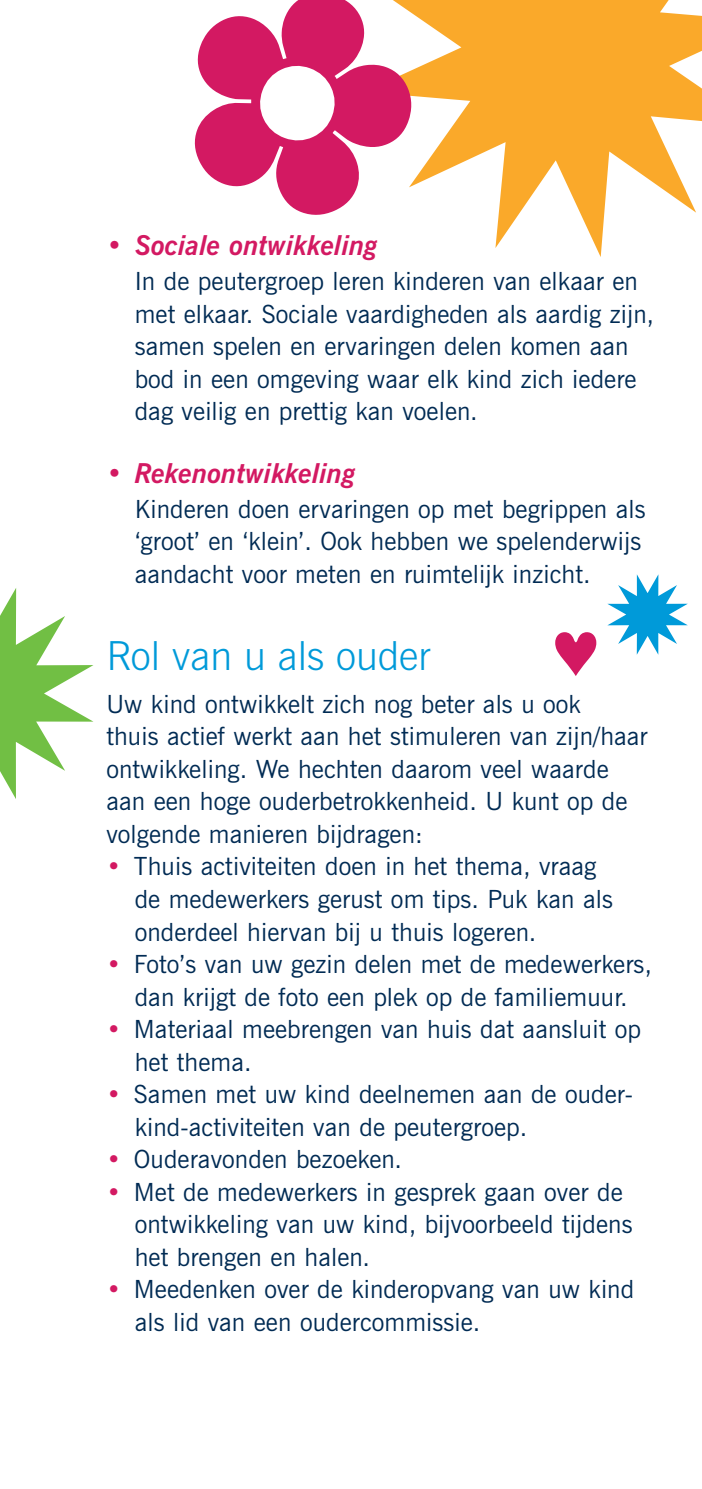
<style>
.page{position:relative;width:702px;height:1489px;background:#fff}
.page>*{position:absolute;margin:0;border:0;box-sizing:border-box;transform-origin:0 0}
.NWE_TUSSENKOP_2015{font:300 40px "News Gothic BT";color:#009ad9}
.tussenkopjes_vraag{font:italic 700 27.5px "News Gothic BT";letter-spacing:.005em;color:#d31962}
.BBBrood{font:25px/32.5px "News Gothic BT";letter-spacing:.005em;color:#002b54}
.s1{color:#d31962}
</style>
<div class="page">
<svg style="left:555px;top:632px;width:41px;height:44px"></svg>
<svg style="left:412px;top:0;width:290px;height:257px;fill:#faa92a"></svg>
<svg style="left:0;top:588px;width:93px;height:211px"></svg>
<svg style="left:607px;top:574px;width:80px;height:80px"></svg>
<svg style="left:194px;top:0;width:218px;height:215px;fill:#d31962"></svg>
<p class="tussenkopjes_vraag" style="left:106px;top:228px;width:273px">• Sociale ontwikkeling</p>
<p class="BBBrood" style="left:135px;top:265px;width:520px">In de peutergroep leren kinderen van elkaar en met elkaar. Sociale vaardigheden als aardig zijn, samen spelen en ervaringen delen komen aan bod in een omgeving waar elk kind zich iedere dag veilig en prettig kan voelen.</p>
<p class="tussenkopjes_vraag" style="left:106px;top:456px;width:251px">• Rekenontwikkeling</p>
<p class="BBBrood" style="left:135px;top:492px;width:512px">Kinderen doen ervaringen op met begrippen als ‘groot’ en ‘klein’. Ook hebben we spelenderwijs aandacht voor meten en ruimtelijk inzicht.</p>
<p class="NWE_TUSSENKOP_2015" style="left:106px;top:632px;width:326px">Rol van u als ouder</p>
<p class="BBBrood" style="left:106px;top:687px;width:543px">Uw kind ontwikkelt zich nog beter als u ook<br>thuis actief werkt aan het stimuleren van zijn/haar ontwikkeling. We hechten daarom veel waarde aan een hoge ouderbetrokkenheid. U kunt op de volgende manieren bijdragen:</p>
<p class="BBBrood" style="left:106px;top:850px;width:491px"><span class="s1">•</span> Thuis activiteiten doen in het thema, vraag</p>
<p class="BBBrood" style="left:135px;top:882px;width:479px">de medewerkers gerust om tips. Puk kan als</p>
<p class="BBBrood" style="left:135px;top:915px;width:403px">onderdeel hiervan bij u thuis logeren.</p>
<p class="BBBrood" style="left:106px;top:947px;width:547px"><span class="s1">•</span> Foto’s van uw gezin delen met de medewerkers,</p>
<p class="BBBrood" style="left:135px;top:980px;width:494px">dan krijgt de foto een plek op de familiemuur.</p>
<p class="BBBrood" style="left:106px;top:1012px;width:536px"><span class="s1">•</span> Materiaal meebrengen van huis dat aansluit op</p>
<p class="BBBrood" style="left:135px;top:1045px;width:118px">het thema.</p>
<p class="BBBrood" style="left:106px;top:1077px;width:528px"><span class="s1">•</span> Samen met uw kind deelnemen aan de ouder-</p>
<p class="BBBrood" style="left:135px;top:1110px;width:394px">kind-activiteiten van de peutergroep.</p>
<p class="BBBrood" style="left:106px;top:1142px;width:297px"><span class="s1">•</span> Ouderavonden bezoeken.</p>
<p class="BBBrood" style="left:106px;top:1175px;width:518px"><span class="s1">•</span> Met de medewerkers in gesprek gaan over de</p>
<p class="BBBrood" style="left:135px;top:1207px;width:499px">ontwikkeling van uw kind, bijvoorbeeld tijdens het brengen en halen.</p>
<p class="BBBrood" style="left:106px;top:1272px;width:529px"><span class="s1">•</span> Meedenken over de kinderopvang van uw kind</p>
<p class="BBBrood" style="left:135px;top:1305px;width:347px">als lid van een oudercommissie.</p>
</div>
